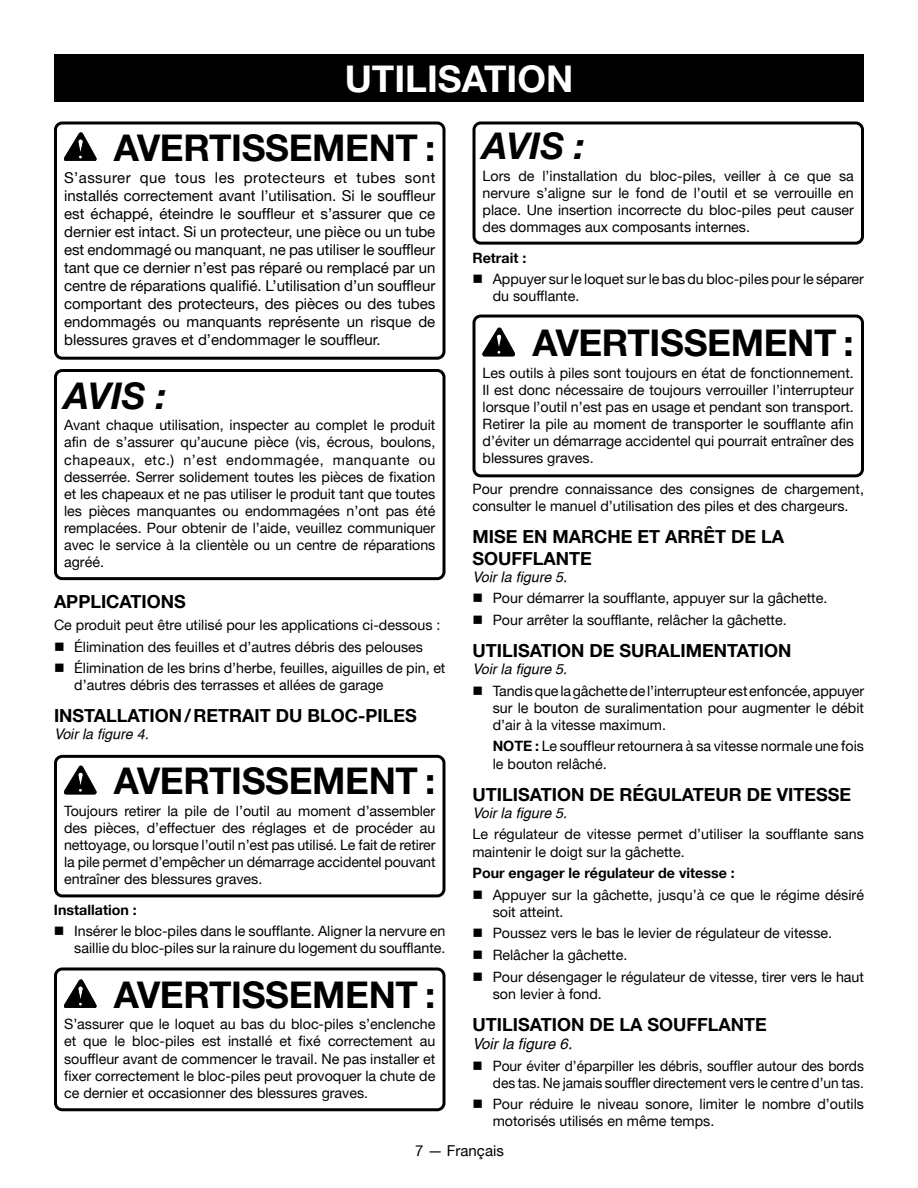
<style>
.page{position:relative;width:918px;height:1188px;background:#fff}
.page>*{position:absolute;margin:0;border:0;box-sizing:border-box;transform-origin:0 0}
.Warning{font:700 36.75px "Helvetica Neue";letter-spacing:-.01em;color:#000}
.HEADING{font:700 36.75px "Helvetica Neue";color:#fff}
.Notice{font:italic 700 36.75px "Helvetica Neue";color:#000}
.Heading_2_no_space_a{font:700 18px/21.6px "Helvetica Neue";color:#000}
.Heading_2{font:700 18px "Helvetica Neue";color:#000}
.Warning_text{font:15px/18px "Helvetica Neue";color:#000;text-align:justify}
.See_figure{font:italic 15px "Helvetica";color:#000}
.Warning_text-2{font:14.25px/17.1px "Helvetica Neue";color:#000;text-align:justify}
.bullet{font:14.25px/17.1px "Helvetica Neue";color:#000}
.Body_text{font:14.25px/17.1px "Helvetica Neue";color:#000}
.See_figure-2{font:italic 14.25px "Helvetica";color:#000}
.Body_text-2{font:700 14.25px "Helvetica Neue";color:#000}
.s1{font-weight:700}
</style>
<div class="page">
<svg style="left:483px;top:328px;width:32px;height:28px"></svg>
<svg style="left:64px;top:133px;width:32px;height:28px"></svg>
<svg style="left:64px;top:766px;width:32px;height:28px"></svg>
<svg style="left:64px;top:980px;width:32px;height:28px"></svg>
<div style="left:54px;top:54px;width:810px;height:47px;background:#000"></div>
<div style="left:54px;top:121px;width:392px;height:239px;border:3px solid #000;border-radius:7px"></div>
<div style="left:54px;top:369px;width:392px;height:211px;border:3px solid #000;border-radius:7px"></div>
<div style="left:54px;top:755px;width:392px;height:142px;border:3px solid #000;border-radius:7px"></div>
<div style="left:472px;top:315px;width:392px;height:162px;border:3px solid #000;border-radius:7px"></div>
<div style="left:54px;top:968px;width:392px;height:143px;border:3px solid #000;border-radius:7px"></div>
<div style="left:472px;top:122px;width:392px;height:123px;border:3px solid #000;border-radius:7px"></div>
<p class="HEADING" style="left:345px;top:56px;width:230px">UTILISATION</p>
<p class="Warning" style="left:114px;top:125px;width:323px">AVERTISSEMENT :</p>
<p class="Warning_text" style="left:64px;top:169px;width:373px">S’assurer que tous les protecteurs et tubes sont installés correctement avant l’utilisation. Si le souffleur est échappé, éteindre le souffleur et s’assurer que ce dernier est intact. Si un protecteur, une pièce ou un tube est endommagé ou manquant, ne pas utiliser le souffleur tant que ce dernier n’est pas réparé ou remplacé par un centre de réparations qualifié. L’utilisation d’un souffleur comportant des protecteurs, des pièces ou des tubes endommagés ou manquants représente un risque de blessures graves et d’endommager le souffleur.</p>
<p class="Notice" style="left:64px;top:373px;width:104px">AVIS :</p>
<p class="Warning_text-2" style="left:64px;top:417px;width:373px">Avant chaque utilisation, inspecter au complet le produit afin de s’assurer qu’aucune pièce (vis, écrous, boulons, chapeaux, etc.) n’est endommagée, manquante ou desserrée. Serrer solidement toutes les pièces de fixation et les chapeaux et ne pas utiliser le produit tant que toutes les pièces manquantes ou endommagées n’ont pas été remplacées. Pour obtenir de l’aide, veuillez communiquer avec le service à la clientèle ou un centre de réparations agréé.</p>
<p class="Heading_2" style="left:54px;top:591px;width:133px">APPLICATIONS</p>
<p class="Body_text" style="left:54px;top:616px;width:388px">Ce produit peut être utilisé pour les applications ci-dessous :</p>
<p class="bullet" style="left:54px;top:638px;width:370px">■ Élimination des feuilles et d’autres débris des pelouses</p>
<p class="bullet" style="left:74px;top:659px;width:373px;text-indent:-20px">■ Élimination de les brins d’herbe, feuilles, aiguilles de pin, et d’autres débris des terrasses et allées de garage</p>
<p class="Heading_2_no_space_a" style="left:54px;top:705px;width:364px">INSTALLATION/RETRAIT DU BLOC-PILES</p>
<p class="See_figure-2" style="left:54px;top:726px;width:96px">Voir la figure 4.</p>
<p class="Warning" style="left:114px;top:758px;width:323px">AVERTISSEMENT :</p>
<p class="Warning_text-2" style="left:64px;top:802px;width:373px">Toujours retirer la pile de l’outil au moment d’assembler des pièces, d’effectuer des réglages et de procéder au nettoyage, ou lorsque l’outil n’est pas utilisé. Le fait de retirer la pile permet d’empêcher un démarrage accidentel pouvant entraîner des blessures graves.</p>
<p class="Body_text-2" style="left:54px;top:901px;width:84px">Installation :</p>
<p class="bullet" style="left:54px;top:922px;width:393px;text-align:right">■ Insérer le bloc-piles dans le soufflante. Aligner la nervure en saillie du bloc-piles sur la rainure du logement du soufflante.</p>
<p class="Warning" style="left:114px;top:972px;width:323px">AVERTISSEMENT :</p>
<p class="Warning_text-2" style="left:64px;top:1016px;width:373px">S’assurer que le loquet au bas du bloc-piles s’enclenche et que le bloc-piles est installé et fixé correctement au souffleur avant de commencer le travail. Ne pas installer et fixer correctement le bloc-piles peut provoquer la chute de ce dernier et occasionner des blessures graves.</p>
<p class="Notice" style="left:483px;top:124px;width:104px">AVIS :</p>
<p class="Warning_text-2" style="left:483px;top:167px;width:373px">Lors de l’installation du bloc-piles, veiller à ce que sa nervure s’aligne sur le fond de l’outil et se verrouille en place. Une insertion incorrecte du bloc-piles peut causer des dommages aux composants internes.</p>
<p class="Body_text-2" style="left:472px;top:249px;width:55px">Retrait :</p>
<p class="bullet" style="left:493px;top:271px;width:373px;text-indent:-20px">■ Appuyer sur le loquet sur le bas du bloc-piles pour le séparer du soufflante.</p>
<p class="Warning" style="left:532px;top:320px;width:323px">AVERTISSEMENT :</p>
<p class="Warning_text-2" style="left:483px;top:364px;width:373px">Les outils à piles sont toujours en état de fonctionnement.<br>Il est donc nécessaire de toujours verrouiller l’interrupteur lorsque l’outil n’est pas en usage et pendant son transport.<br>Retirer la pile au moment de transporter le soufflante afin d’éviter un démarrage accidentel qui pourrait entraîner des blessures graves.</p>
<p class="Body_text" style="left:472px;top:480px;width:393px">Pour prendre connaissance des consignes de chargement, consulter le manuel d’utilisation des piles et des chargeurs.</p>
<p class="Heading_2_no_space_a" style="left:472px;top:525px;width:313px">MISE EN MARCHE ET ARRÊT DE LA<br>SOUFFLANTE</p>
<p class="See_figure-2" style="left:472px;top:568px;width:96px">Voir la figure 5.</p>
<p class="bullet" style="left:472px;top:589px;width:356px">■ Pour démarrer la soufflante, appuyer sur la gâchette.</p>
<p class="bullet" style="left:472px;top:611px;width:316px">■ Pour arrêter la soufflante, relâcher la gâchette.</p>
<p class="Heading_2_no_space_a" style="left:472px;top:639px;width:320px">UTILISATION DE SURALIMENTATION</p>
<p class="See_figure-2" style="left:472px;top:661px;width:96px">Voir la figure 5.</p>
<p class="bullet" style="left:493px;top:682px;width:373px;text-align:justify;text-indent:-20px">■ Tandis que la gâchette de l’interrupteur est enfoncée, appuyer sur le bouton de suralimentation pour augmenter le débit d’air à la vitesse maximum.</p>
<p class="bullet" style="left:493px;top:738px;width:373px"><span class="s1">NOTE :</span> Le souffleur retournera à sa vitesse normale une fois le bouton relâché.</p>
<p class="Heading_2_no_space_a" style="left:472px;top:783px;width:380px">UTILISATION DE RÉGULATEUR DE VITESSE</p>
<p class="See_figure-2" style="left:472px;top:805px;width:96px">Voir la figure 5.</p>
<p class="Body_text" style="left:472px;top:826px;width:393px">Le régulateur de vitesse permet d’utiliser la soufflante sans maintenir le doigt sur la gâchette.</p>
<p class="Body_text-2" style="left:472px;top:864px;width:264px">Pour engager le régulateur de vitesse :</p>
<p class="bullet" style="left:493px;top:886px;width:373px;text-indent:-20px">■ Appuyer sur la gâchette, jusqu’à ce que le régime désiré soit atteint.</p>
<p class="bullet" style="left:473px;top:925px;width:361px">■ Poussez vers le bas le levier de régulateur de vitesse.</p>
<p class="bullet" style="left:472px;top:946px;width:156px">■ Relâcher la gâchette.</p>
<p class="bullet" style="left:493px;top:968px;width:373px;text-indent:-20px">■ Pour désengager le régulateur de vitesse, tirer vers le haut son levier à fond.</p>
<p class="Heading_2_no_space_a" style="left:472px;top:1013px;width:296px">UTILISATION DE LA SOUFFLANTE</p>
<p class="See_figure" style="left:472px;top:1035px;width:101px">Voir la figure 6.</p>
<p class="bullet" style="left:472px;top:1057px;width:393px;text-align:right">■ Pour éviter d’éparpiller les débris, souffler autour des bords des tas. Ne jamais souffler directement vers le centre d’un tas.</p>
<p class="bullet" style="left:493px;top:1095px;width:373px;text-indent:-20px">■ Pour réduire le niveau sonore, limiter le nombre d’outils motorisés utilisés en même temps.</p>
<p class="Warning_text" style="left:415px;top:1141px;width:90px">7 — Français</p>
</div>
